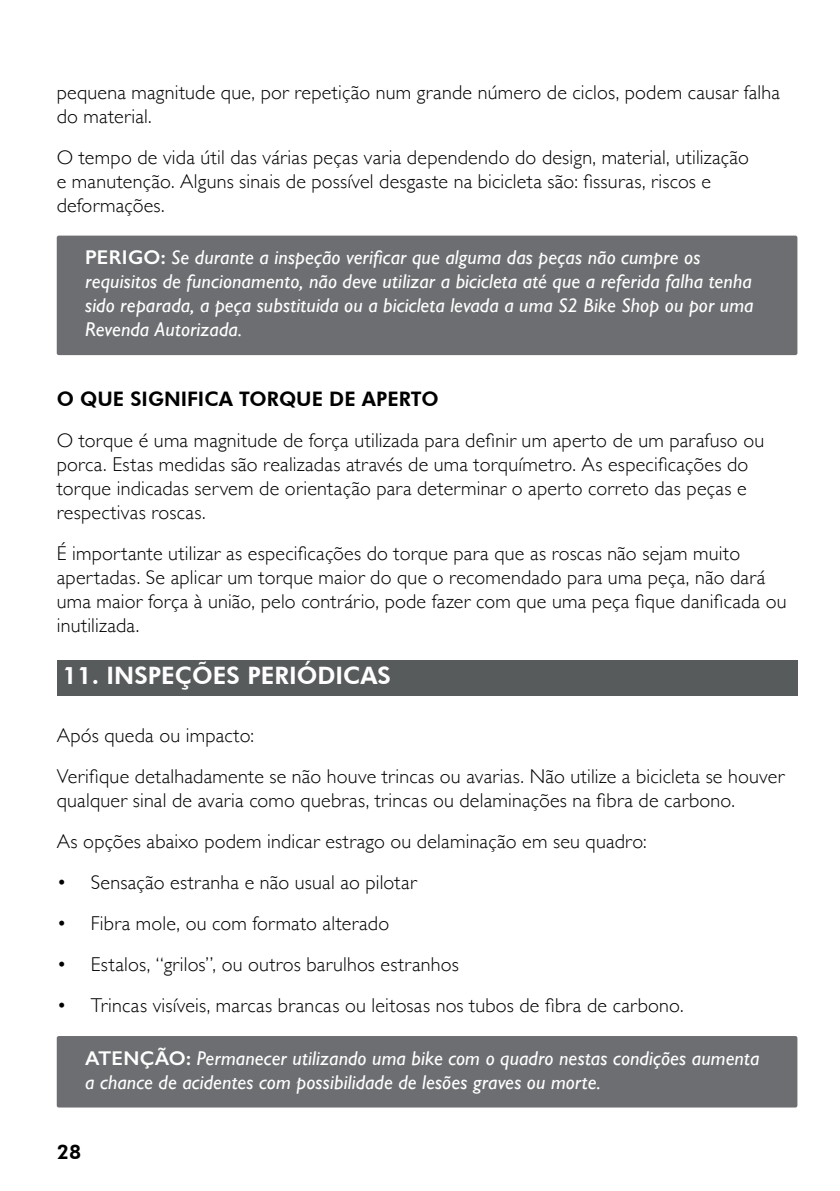
<style>
.page{position:relative;width:840px;height:1191px;background:#fff}
.page>*{position:absolute;margin:0;border:0;box-sizing:border-box;transform-origin:0 0}
.t1{font:800 24px "Futura BT";color:#fff}
.t2{font:300 20px/24px "Gill Sans";letter-spacing:.01em;color:#000}
.t3{font:italic 20px/24px "Gill Sans";letter-spacing:.005em;color:#fff}
.t4{font:800 20px "Futura BT";color:#000}
.s1{font-weight:600;font-style:normal}
</style>
<div class="page">
<div style="left:57px;top:236px;width:740px;height:119px;background:#6d6e71;border-radius:2px"></div>
<div style="left:57px;top:660px;width:740px;height:35px;background:#585b5c"></div>
<div style="left:57px;top:1036px;width:740px;height:71px;background:#6d6e71;border-radius:2px"></div>
<p class="t2" style="left:57px;top:79px;width:724px">pequena magnitude que, por repetição num grande número de ciclos, podem causar falha do material.</p>
<p class="t2" style="left:57px;top:144px;width:693px">O tempo de vida útil das várias peças varia dependendo do design, material, utilização e manutenção. Alguns sinais de possível desgaste na bicicleta são: fissuras, riscos e deformações.</p>
<p class="t3" style="left:85px;top:245px;width:669px"><span class="s1">PERIGO:</span> Se durante a inspeção verificar que alguma das peças não cumpre os requisitos de funcionamento, não deve utilizar a bicicleta até que a referida falha tenha sido reparada, a peça substituida ou a bicicleta levada a uma S2 Bike Shop ou por uma Revenda Autorizada.</p>
<p class="t4" style="left:57px;top:386px;width:383px">O QUE SIGNIFICA TORQUE DE APERTO</p>
<p class="t2" style="left:57px;top:427px;width:708px">O torque é uma magnitude de força utilizada para definir um aperto de um parafuso ou porca. Estas medidas são realizadas através de uma torquímetro. As especificações do torque indicadas servem de orientação para determinar o aperto correto das peças e respectivas roscas.</p>
<p class="t2" style="left:57px;top:540px;width:730px">É importante utilizar as especificações do torque para que as roscas não sejam muito apertadas. Se aplicar um torque maior do que o recomendado para uma peça, não dará uma maior força à união, pelo contrário, pode fazer com que uma peça fique danificada ou inutilizada.</p>
<p class="t1" style="left:62px;top:661px;width:330px">11. INSPEÇÕES PERIÓDICAS</p>
<p class="t2" style="left:57px;top:714px;width:728px;line-height:41px">Após queda ou impacto:<br>Verifique detalhadamente se não houve trincas ou avarias. Não utilize a bicicleta se houver</p>
<p class="t2" style="left:57px;top:779px;width:679px;line-height:41px">qualquer sinal de avaria como quebras, trincas ou delaminações na fibra de carbono.<br>As opções abaixo podem indicar estrago ou delaminação em seu quadro:</p>
<p class="t2" style="left:57px;top:869px;width:361px">• Sensação estranha e não usual ao pilotar</p>
<p class="t2" style="left:57px;top:910px;width:334px">• Fibra mole, ou com formato alterado</p>
<p class="t2" style="left:57px;top:951px;width:403px">• Estalos, “grilos”, ou outros barulhos estranhos</p>
<p class="t2" style="left:57px;top:992px;width:628px">• Trincas visíveis, marcas brancas ou leitosas nos tubos de fibra de carbono.</p>
<p class="t3" style="left:85px;top:1045px;width:675px"><span class="s1">ATENÇÃO:</span> Permanecer utilizando uma bike com o quadro nestas condições aumenta a chance de acidentes com possibilidade de lesões graves ou morte.</p>
<p class="t4" style="left:57px;top:1139px;width:26px">28</p>
</div>
